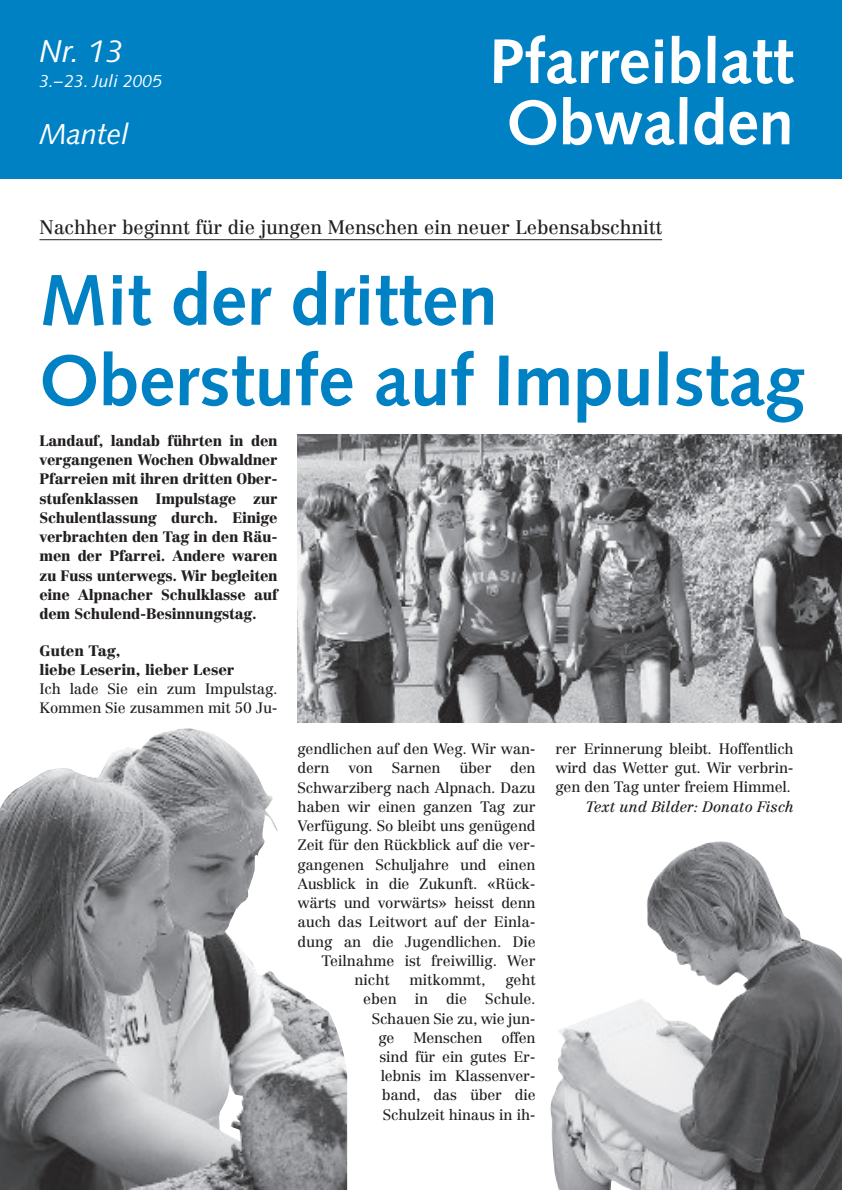
<style>
.page{position:relative;width:842px;height:1190px;background:#fff}
.page>*{position:absolute;margin:0;border:0;box-sizing:border-box;transform-origin:0 0}
.t1{font:700 71.75px/80.5px "Syntax";color:#0081c4}
.t2{font:700 63px/61.2px "Syntax";color:#fff}
.t3{font:italic 31.5px "Syntax";color:#fff}
.t4{font:italic 28.88px "Syntax";color:#fff}
.t5{font:19.25px "Centennial";letter-spacing:-.005em;color:#231f20}
.t6{font:italic 17.5px "Syntax";color:#fff}
.t7{font:14.88px/19.2px "Centennial";letter-spacing:-.015em;color:#231f20}
.t8{font:900 14.88px/19.2px "Centennial";letter-spacing:-.015em;color:#231f20;text-align:justify}
.t9{font:italic 14.88px "Centennial";color:#231f20}
</style>
<div class="page">
<img style="left:0;top:728px;width:241px;height:462px">
<div style="left:0;top:0;width:842px;height:179px;background:#0081c4"></div>
<hr style="left:39px;top:239px;width:623px;height:1px;background:#231f20">
<img style="left:297px;top:434px;width:545px;height:288px">
<img style="left:550px;top:842px;width:292px;height:348px">
<svg style="left:241px;top:754px;width:107px;height:436px"></svg>
<h3 class="t3" style="left:39px;top:40px;width:86px">Nr. 13</h3>
<p class="t6" style="left:39px;top:74px;width:124px">3.–23. Juli 2005</p>
<h3 class="t4" style="left:39px;top:123px;width:91px">Mantel</h3>
<h2 class="t2" style="left:489px;top:35px;width:306px">Pfarreiblatt<br>Obwalden</h2>
<p class="t5" style="left:39px;top:219px;width:624px">Nachher beginnt für die jungen Menschen ein neuer Lebensabschnitt</p>
<h1 class="t1" style="left:39px;top:265px;width:766px">Mit der dritten<br>Oberstufe auf Impulstag</h1>
<p class="t8" style="left:39px;top:432px;width:240px">Landauf, landab führten in den vergangenen Wochen Obwaldner Pfarreien mit ihren dritten Ober&shy;stufenklassen Impulstage zur Schulentlassung durch. Einige verbrachten den Tag in den Räu&shy;men der Pfarrei. Andere waren zu Fuss unterwegs. Wir begleiten eine Alpnacher Schulklasse auf dem Schulend-Besinnungstag.</p>
<p class="t8" style="left:39px;top:642px;width:197px">Guten Tag,<br>liebe Leserin, lieber Leser</p>
<p class="t7" style="left:39px;top:680px;width:240px">Ich lade Sie ein zum Impulstag.<br>Kommen Sie zusammen mit 50 Ju-</p>
<p class="t7" style="left:297px;top:740px;width:240px">gendlichen auf den Weg. Wir wan&shy;dern</p>
<p class="t7" style="left:348px;top:760px;width:26px">von</p>
<p class="t7" style="left:392px;top:760px;width:51px">Sarnen</p>
<p class="t7" style="left:459px;top:760px;width:34px">über</p>
<p class="t7" style="left:510px;top:760px;width:27px">den</p>
<p class="t7" style="left:297px;top:779px;width:240px">Schwarziberg nach Alpnach. Dazu</p>
<p class="t7" style="left:297px;top:798px;width:240px">haben wir einen ganzen Tag zur</p>
<p class="t7" style="left:297px;top:817px;width:240px">Verfügung. So bleibt uns genügend</p>
<p class="t7" style="left:297px;top:837px;width:240px">Zeit für den Rückblick auf die ver-</p>
<p class="t7" style="left:297px;top:856px;width:240px">gangenen Schuljahre und einen</p>
<p class="t7" style="left:297px;top:875px;width:240px">Ausblick in die Zukunft. «Rück-</p>
<p class="t7" style="left:297px;top:894px;width:240px">wärts und vorwärts» heisst denn</p>
<p class="t7" style="left:297px;top:914px;width:240px">auch das Leitwort auf der Einla-</p>
<p class="t7" style="left:297px;top:933px;width:240px">dung an die Jugendlichen. Die</p>
<p class="t7" style="left:321px;top:952px;width:216px">Teilnahme ist freiwillig. Wer</p>
<p class="t7" style="left:355px;top:971px;width:36px">nicht</p>
<p class="t7" style="left:409px;top:971px;width:77px">mitkommt,</p>
<p class="t7" style="left:505px;top:971px;width:32px">geht</p>
<p class="t7" style="left:363px;top:991px;width:174px">eben in die Schule.</p>
<p class="t7" style="left:372px;top:1010px;width:165px">Schauen Sie zu, wie jun-</p>
<p class="t7" style="left:378px;top:1029px;width:18px">ge</p>
<p class="t7" style="left:413px;top:1029px;width:71px">Menschen</p>
<p class="t7" style="left:380px;top:1029px;width:158px;text-align:justify;text-indent:122px">offen sind für ein gutes Er&shy;lebnis im Klassenver&shy;band, das über die Schulzeit hinaus in ih-</p>
<p class="t7" style="left:555px;top:740px;width:240px;text-align:justify">rer Erinnerung bleibt. Hoffentlich wird das Wetter gut. Wir verbrin&shy;gen den Tag unter freiem Himmel.</p>
<p class="t9" style="left:586px;top:800px;width:209px">Text und Bilder: Donato Fisch</p>
</div>
